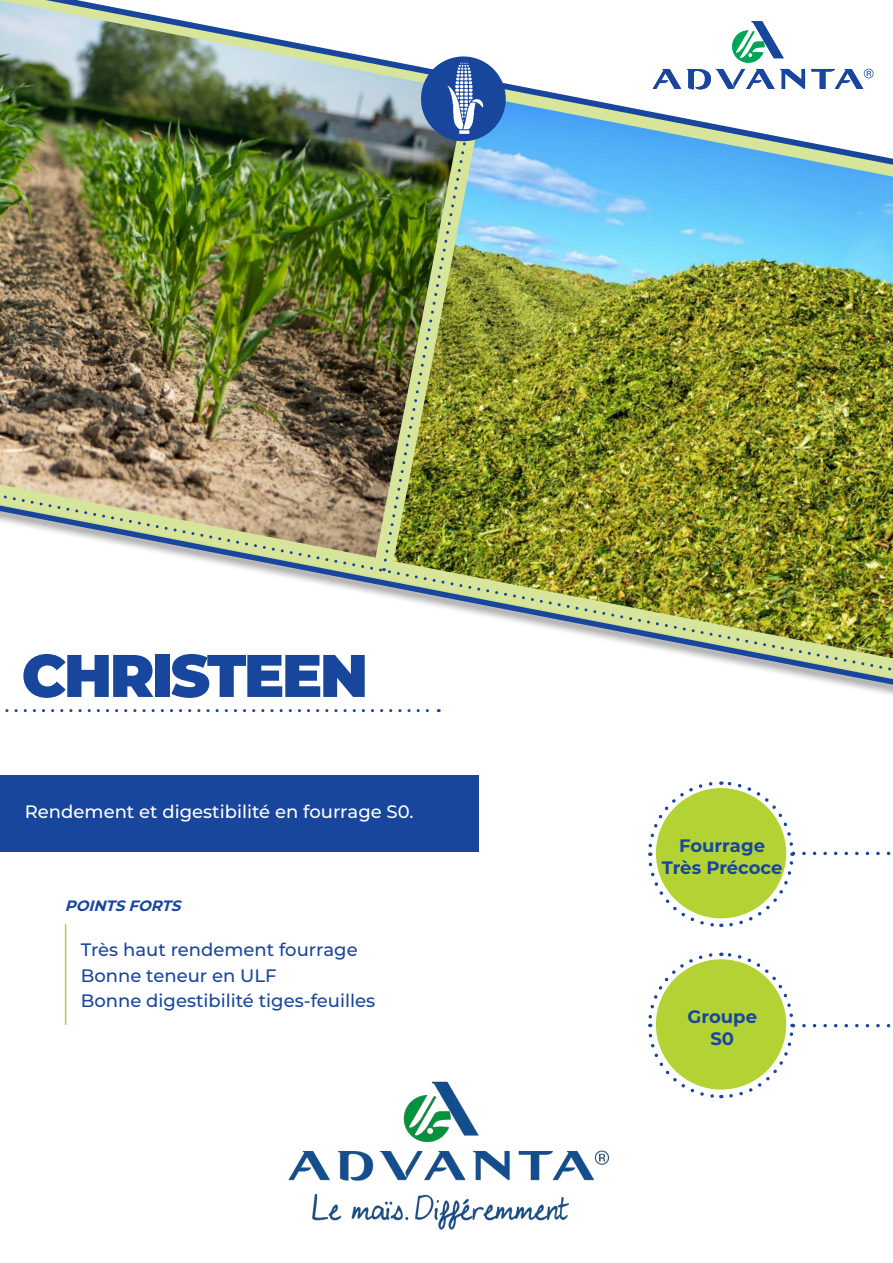
<style>
.page{position:relative;width:893px;height:1263px;background:#fff}
.page>*{position:absolute;margin:0;border:0;box-sizing:border-box;transform-origin:0 0}
.t1{font:900 60px "Montserrat";letter-spacing:-.04em;color:#18469d}
.t2{font:500 18px "Montserrat";color:#18469d}
.t3{font:500 18px "Montserrat";color:#fff}
.t4{font:700 18px/21.6px "Montserrat";color:#18469d;text-align:center}
.t5{font:italic 700 15px "Montserrat";color:#18469d}
</style>
<div class="page">
<svg style="left:190px;top:558px;width:703px;height:127px"></svg>
<svg style="left:495px;top:21px;width:379px;height:76px"></svg>
<div style="left:0;top:775px;width:478px;height:76px;background:#18469d"></div>
<hr style="left:65px;top:924px;width:1px;height:101px;background:#b3d234">
<svg style="left:648px;top:781px;width:243px;height:147px"></svg>
<svg style="left:648px;top:952px;width:243px;height:147px"></svg>
<svg style="left:5px;top:709px;width:434px;height:3px"></svg>
<img style="left:0;top:0;width:447px;height:558px">
<img style="left:288px;top:1081px;width:321px;height:149px">
<img style="left:393px;top:97px;width:500px;height:561px">
<div style="left:421px;top:56px;width:85px;height:85px;background:#18469d;border-radius:50%"></div>
<svg style="left:448px;top:63px;width:35px;height:71px"></svg>
<p class="t1" style="left:22px;top:631px;width:348px">CHRISTEEN</p>
<p class="t3" style="left:25px;top:799px;width:390px">Rendement et digestibilité en fourrage S0.</p>
<p class="t5" style="left:65px;top:895px;width:122px">POINTSFORTS</p>
<p class="t2" style="left:81px;top:937px;width:278px">Très haut rendement fourrage</p>
<p class="t2" style="left:81px;top:963px;width:197px">Bonne teneur en ULF</p>
<p class="t2" style="left:81px;top:988px;width:296px">Bonne digestibilité tiges-feuilles</p>
<p class="t4" style="left:679px;top:834px;width:87px">Fourrage</p>
<p class="t4" style="left:662px;top:856px;width:122px">Très Précoce</p>
<p class="t4" style="left:688px;top:1005px;width:71px">Groupe<br>S0</p>
</div>
